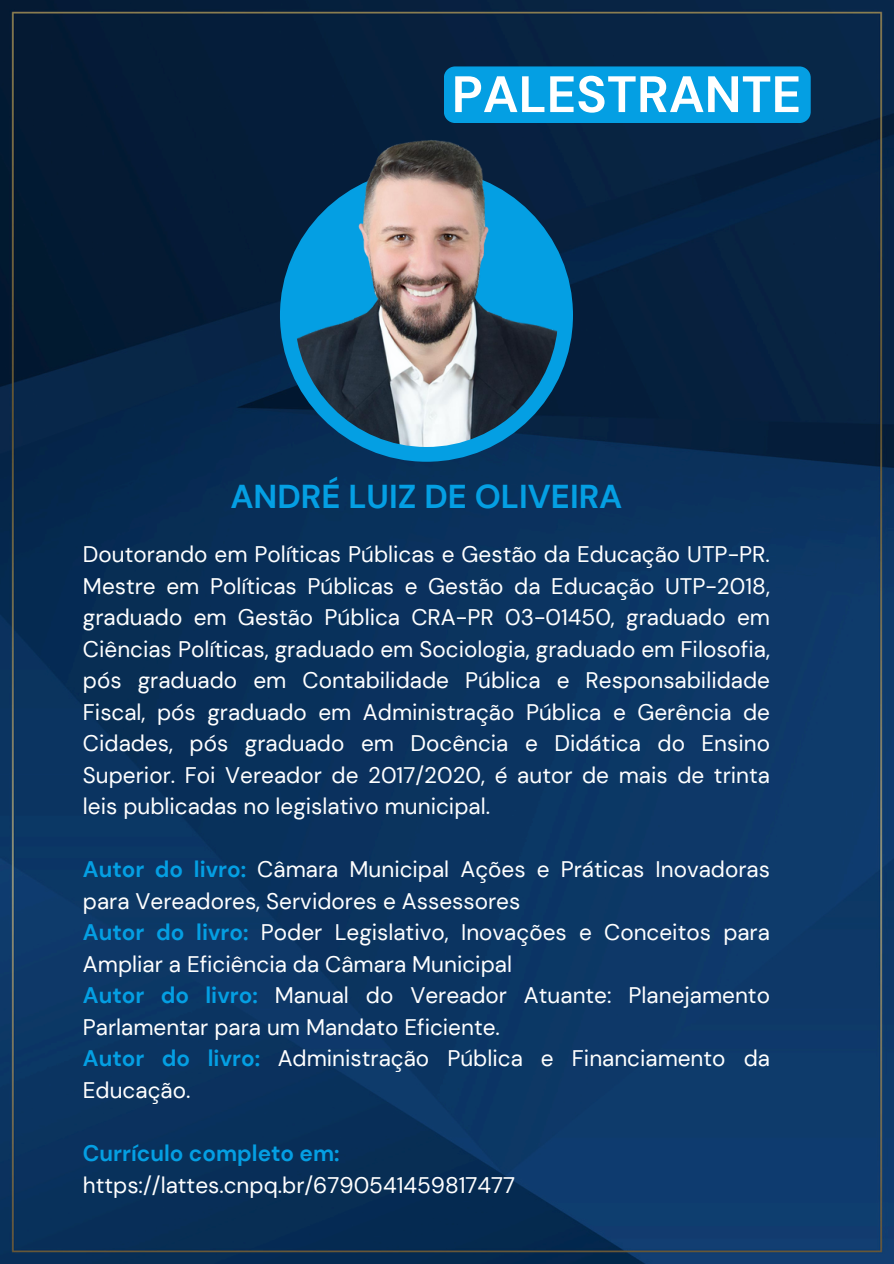
<style>
.page{position:relative;width:894px;height:1264px;background:#fff}
.page>*{position:absolute;margin:0;border:0;box-sizing:border-box;transform-origin:0 0}
.t1{font:700 51px "DM Sans";color:#fff}
.t2{font:700 33px "DM Sans";color:#049fe3}
.t3{font:22.5px/31.5px "DM Sans";color:#fff}
.t4{font:700 22.5px "DM Sans";color:#049fe3}
.s1{font-weight:700;color:#049fe3}
</style>
<div class="page">
<img style="left:0;top:0;width:893px;height:1263px">
<div style="left:444px;top:66px;width:366px;height:57px;background:#049fe3;border-radius:11px"></div>
<div style="left:280px;top:169px;width:293px;height:293px;background:#049fe3;border-radius:50%"></div>
<img style="left:294px;top:184px;width:264px;height:263px;border-radius:50%">
<img style="left:354px;top:117px;width:147px;height:214px">
<p class="t1" style="left:451px;top:61px;width:351px">PALESTRANTE</p>
<p class="t2" style="left:230px;top:475px;width:393px">ANDRÉ LUIZ DE OLIVEIRA</p>
<h1 class="t3" style="left:83px;top:539px;width:688px;text-align:justify">Doutorando em Políticas Públicas e Gestão da Educação UTP-PR.<br>Mestre em Políticas Públicas e Gestão da Educação UTP-2018, graduado em Gestão Pública CRA-PR 03-01450, graduado em Ciências Políticas, graduado em Sociologia, graduado em Filosofia, pós graduado em Contabilidade Pública e Responsabilidade Fiscal, pós graduado em Administração Pública e Gerência de Cidades, pós graduado em Docência e Didática do Ensino Superior. Foi Vereador de 2017/2020, é autor de mais de trinta leis publicadas no legislativo municipal.</h1>
<p class="t3" style="left:83px;top:854px;width:688px"><span class="s1">Autor do livro:</span> Câmara Municipal Ações e Práticas Inovadoras para Vereadores, Servidores e Assessores</p>
<p class="t3" style="left:83px;top:917px;width:688px"><span class="s1">Autor do livro:</span> Poder Legislativo, Inovações e Conceitos para<br>Ampliar a Eficiência da Câmara Municipal</p>
<h2 class="t3" style="left:83px;top:980px;width:688px"><span class="s1">Autor do livro:</span> Manual do Vereador Atuante: Planejamento<br>Parlamentar para um Mandato Eficiente.</h2>
<p class="t3" style="left:83px;top:1043px;width:688px"><span class="s1">Autor do livro:</span> Administração Pública e Financiamento da<br>Educação.</p>
<p class="t4" style="left:83px;top:1138px;width:258px">Currículo completo em:</p>
<p class="t3" style="left:83px;top:1169px;width:433px">https://lattes.cnpq.br/6790541459817477</p>
</div>
